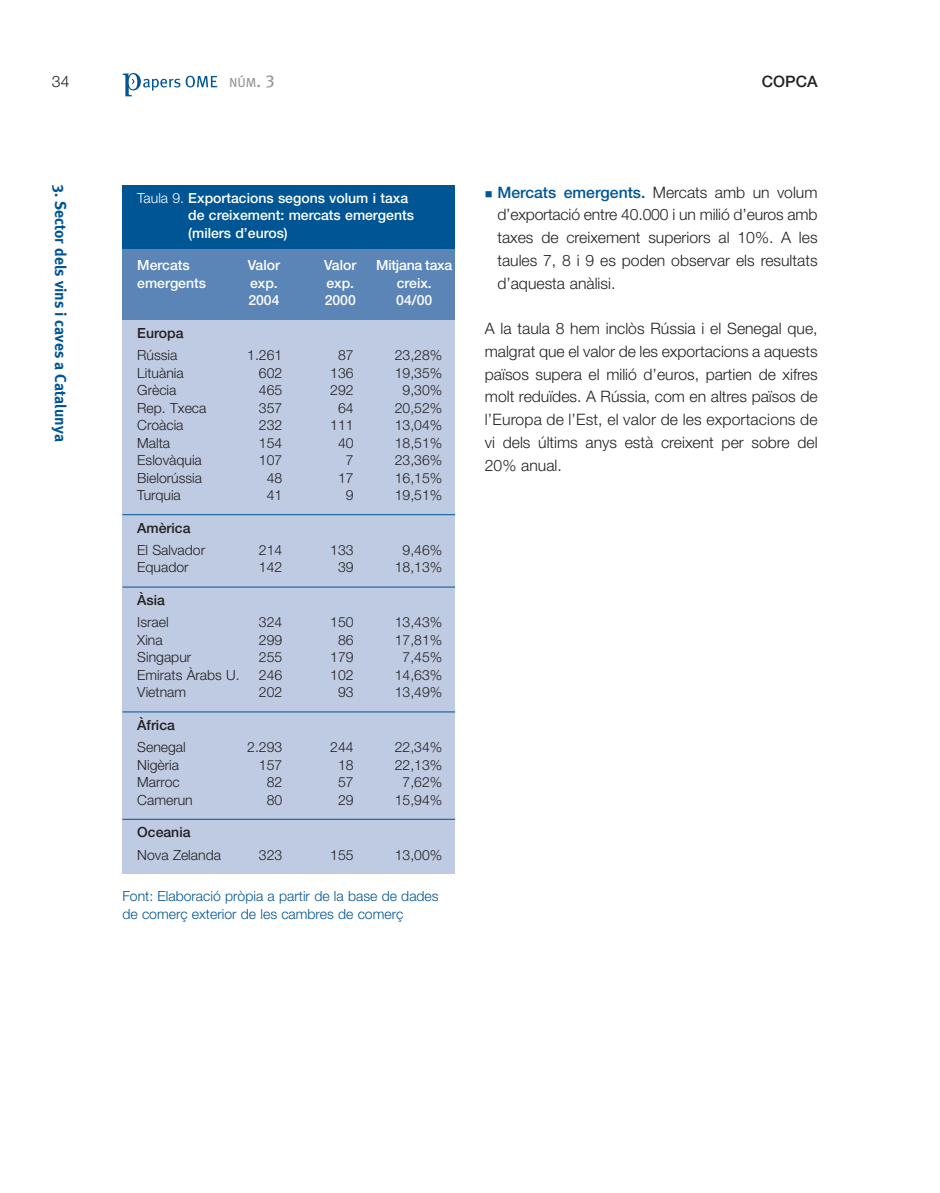
<style>
.page{position:relative;width:940px;height:1193px;background:#fff}
.page>*{position:absolute;margin:0;border:0;box-sizing:border-box;transform-origin:0 0}
.t1{font:300 15.75px/22.8px "Helvetica Neue";color:#231f20;text-align:justify}
.t2{font:700 15.75px "Meta Plus";color:#005594}
.t3{font:500 15.75px "Helvetica Neue";color:#231f20}
.t4{font:300 14px "Helvetica Neue";color:#231f20}
.t5{font:500 14px/17.5px "Helvetica Neue";color:#fff}
.t6{font:300 14px/17.5px "Helvetica Neue";color:#005594}
.t7{font:500 14px "Helvetica Neue";color:#231f20}
.t8{font:13.12px "Meta Plus Book Caps";color:#939598}
.s1{font-size:17.5px}
.s2{font-weight:300}
.s3{font-weight:500;color:#005594}
</style>
<div class="page">
<svg style="left:122px;top:73px;width:334px;height:801px;background:#aec1db"></svg>
<p class="t1" style="left:52px;top:71px;width:19px">34</p>
<p class="t8" style="left:229px;top:75px;width:47px">NÚM<span class="s1">. 3</span></p>
<p class="t3" style="left:761px;top:75px;width:57px">COPCA</p>
<p class="t2" style="left:66px;top:185px;width:259px;rotate:90deg">3. Sector dels vins i caves a Catalunya</p>
<p class="t5" style="left:188px;top:190px;width:227px;text-indent:-51px"><span class="s2">Taula 9.</span> Exportacions segons volum i taxa de creixement: mercats emergents (milers d’euros)</p>
<p class="t5" style="left:137px;top:258px;width:54px">Mercats</p>
<p class="t5" style="left:248px;top:258px;width:34px">Valor</p>
<p class="t5" style="left:324px;top:258px;width:34px">Valor</p>
<p class="t5" style="left:376px;top:258px;width:78px">Mitjana taxa</p>
<p class="t5" style="left:137px;top:275px;width:70px">emergents</p>
<p class="t5" style="left:250px;top:275px;width:29px">exp.</p>
<p class="t5" style="left:326px;top:275px;width:29px">exp.</p>
<p class="t5" style="left:396px;top:275px;width:37px">creix.</p>
<p class="t5" style="left:248px;top:293px;width:33px">2004</p>
<p class="t5" style="left:324px;top:293px;width:33px">2000</p>
<p class="t5" style="left:396px;top:293px;width:38px">04/00</p>
<p class="t7" style="left:137px;top:328px;width:48px">Europa</p>
<p class="t4" style="left:137px;top:350px;width:42px">Rússia</p>
<p class="t4" style="left:247px;top:350px;width:37px">1.261</p>
<p class="t4" style="left:338px;top:350px;width:17px">87</p>
<p class="t4" style="left:394px;top:350px;width:49px">23,28%</p>
<p class="t4" style="left:137px;top:368px;width:48px">Lituània</p>
<p class="t4" style="left:259px;top:368px;width:25px">602</p>
<p class="t4" style="left:330px;top:368px;width:25px">136</p>
<p class="t4" style="left:394px;top:368px;width:49px">19,35%</p>
<p class="t4" style="left:137px;top:385px;width:41px">Grècia</p>
<p class="t4" style="left:259px;top:385px;width:25px">465</p>
<p class="t4" style="left:330px;top:385px;width:25px">292</p>
<p class="t4" style="left:402px;top:385px;width:41px">9,30%</p>
<p class="t4" style="left:137px;top:403px;width:71px">Rep. Txeca</p>
<p class="t4" style="left:259px;top:403px;width:25px">357</p>
<p class="t4" style="left:338px;top:403px;width:17px">64</p>
<p class="t4" style="left:394px;top:403px;width:49px">20,52%</p>
<p class="t4" style="left:137px;top:420px;width:48px">Croàcia</p>
<p class="t4" style="left:259px;top:420px;width:25px">232</p>
<p class="t4" style="left:330px;top:420px;width:25px">111</p>
<p class="t4" style="left:394px;top:420px;width:49px">13,04%</p>
<p class="t4" style="left:137px;top:438px;width:34px">Malta</p>
<p class="t4" style="left:259px;top:438px;width:25px">154</p>
<p class="t4" style="left:338px;top:438px;width:17px">40</p>
<p class="t4" style="left:394px;top:438px;width:49px">18,51%</p>
<p class="t4" style="left:137px;top:455px;width:66px">Eslovàquia</p>
<p class="t4" style="left:259px;top:455px;width:25px">107</p>
<p class="t4" style="left:345px;top:455px;width:9px">7</p>
<p class="t4" style="left:394px;top:455px;width:49px">23,36%</p>
<p class="t4" style="left:137px;top:473px;width:66px">Bielorússia</p>
<p class="t4" style="left:266px;top:473px;width:17px">48</p>
<p class="t4" style="left:338px;top:473px;width:17px">17</p>
<p class="t4" style="left:394px;top:473px;width:49px">16,15%</p>
<p class="t4" style="left:137px;top:490px;width:45px">Turquia</p>
<p class="t4" style="left:266px;top:490px;width:17px">41</p>
<p class="t4" style="left:346px;top:490px;width:9px">9</p>
<p class="t4" style="left:394px;top:490px;width:49px">19,51%</p>
<p class="t7" style="left:137px;top:522px;width:55px">Amèrica</p>
<p class="t4" style="left:137px;top:545px;width:69px">El Salvador</p>
<p class="t4" style="left:259px;top:545px;width:25px">214</p>
<p class="t4" style="left:330px;top:545px;width:25px">133</p>
<p class="t4" style="left:402px;top:545px;width:41px">9,46%</p>
<p class="t4" style="left:137px;top:562px;width:53px">Equador</p>
<p class="t4" style="left:259px;top:562px;width:25px">142</p>
<p class="t4" style="left:338px;top:562px;width:17px">39</p>
<p class="t4" style="left:394px;top:562px;width:49px">18,13%</p>
<p class="t7" style="left:137px;top:595px;width:29px">Àsia</p>
<p class="t4" style="left:137px;top:617px;width:33px">Israel</p>
<p class="t4" style="left:259px;top:617px;width:25px">324</p>
<p class="t4" style="left:330px;top:617px;width:25px">150</p>
<p class="t4" style="left:394px;top:617px;width:49px">13,43%</p>
<p class="t4" style="left:137px;top:635px;width:27px">Xina</p>
<p class="t4" style="left:259px;top:635px;width:25px">299</p>
<p class="t4" style="left:338px;top:635px;width:17px">86</p>
<p class="t4" style="left:394px;top:635px;width:49px">17,81%</p>
<p class="t4" style="left:137px;top:652px;width:55px">Singapur</p>
<p class="t4" style="left:259px;top:652px;width:25px">255</p>
<p class="t4" style="left:330px;top:652px;width:25px">179</p>
<p class="t4" style="left:402px;top:652px;width:41px">7,45%</p>
<p class="t4" style="left:137px;top:670px;width:104px">Emirats Àrabs U.</p>
<p class="t4" style="left:259px;top:670px;width:25px">246</p>
<p class="t4" style="left:330px;top:670px;width:25px">102</p>
<p class="t4" style="left:394px;top:670px;width:49px">14,63%</p>
<p class="t4" style="left:137px;top:687px;width:50px">Vietnam</p>
<p class="t4" style="left:259px;top:687px;width:25px">202</p>
<p class="t4" style="left:338px;top:687px;width:17px">93</p>
<p class="t4" style="left:394px;top:687px;width:49px">13,49%</p>
<p class="t7" style="left:137px;top:720px;width:39px">Àfrica</p>
<p class="t4" style="left:137px;top:742px;width:50px">Senegal</p>
<p class="t4" style="left:247px;top:742px;width:37px">2.293</p>
<p class="t4" style="left:330px;top:742px;width:25px">244</p>
<p class="t4" style="left:394px;top:742px;width:49px">22,34%</p>
<p class="t4" style="left:137px;top:760px;width:43px">Nigèria</p>
<p class="t4" style="left:259px;top:760px;width:25px">157</p>
<p class="t4" style="left:338px;top:760px;width:17px">18</p>
<p class="t4" style="left:394px;top:760px;width:49px">22,13%</p>
<p class="t4" style="left:137px;top:777px;width:44px">Marroc</p>
<p class="t4" style="left:266px;top:777px;width:17px">82</p>
<p class="t4" style="left:338px;top:777px;width:17px">57</p>
<p class="t4" style="left:402px;top:777px;width:41px">7,62%</p>
<p class="t4" style="left:137px;top:795px;width:57px">Camerun</p>
<p class="t4" style="left:266px;top:795px;width:17px">80</p>
<p class="t4" style="left:338px;top:795px;width:17px">29</p>
<p class="t4" style="left:394px;top:795px;width:49px">15,94%</p>
<p class="t7" style="left:137px;top:827px;width:55px">Oceania</p>
<p class="t4" style="left:137px;top:849px;width:85px">Nova Zelanda</p>
<p class="t4" style="left:259px;top:849px;width:25px">323</p>
<p class="t4" style="left:330px;top:849px;width:25px">155</p>
<p class="t4" style="left:394px;top:849px;width:49px">13,00%</p>
<p class="t6" style="left:122px;top:889px;width:317px">Font: Elaboració pròpia a partir de la base de dades de comerç exterior de les cambres de comerç</p>
<p class="t1" style="left:497px;top:182px;width:321px"><span class="s3">Mercats emergents.</span> Mercats amb un volum d’exportació entre 40.000 i un milió d’euros amb taxes de creixement superiors al 10%. A les taules 7, 8 i 9 es poden observar els resultats d’aquesta anàlisi.</p>
<p class="t1" style="left:484px;top:318px;width:334px">A la taula 8 hem inclòs Rússia i el Senegal que, malgrat que el valor de les exportacions a aquests països supera el milió d’euros, partien de xifres molt reduïdes. A Rússia, com en altres països de l’Europa de l’Est, el valor de les exportacions de vi dels últims anys està creixent per sobre del 20% anual.</p>
</div>
